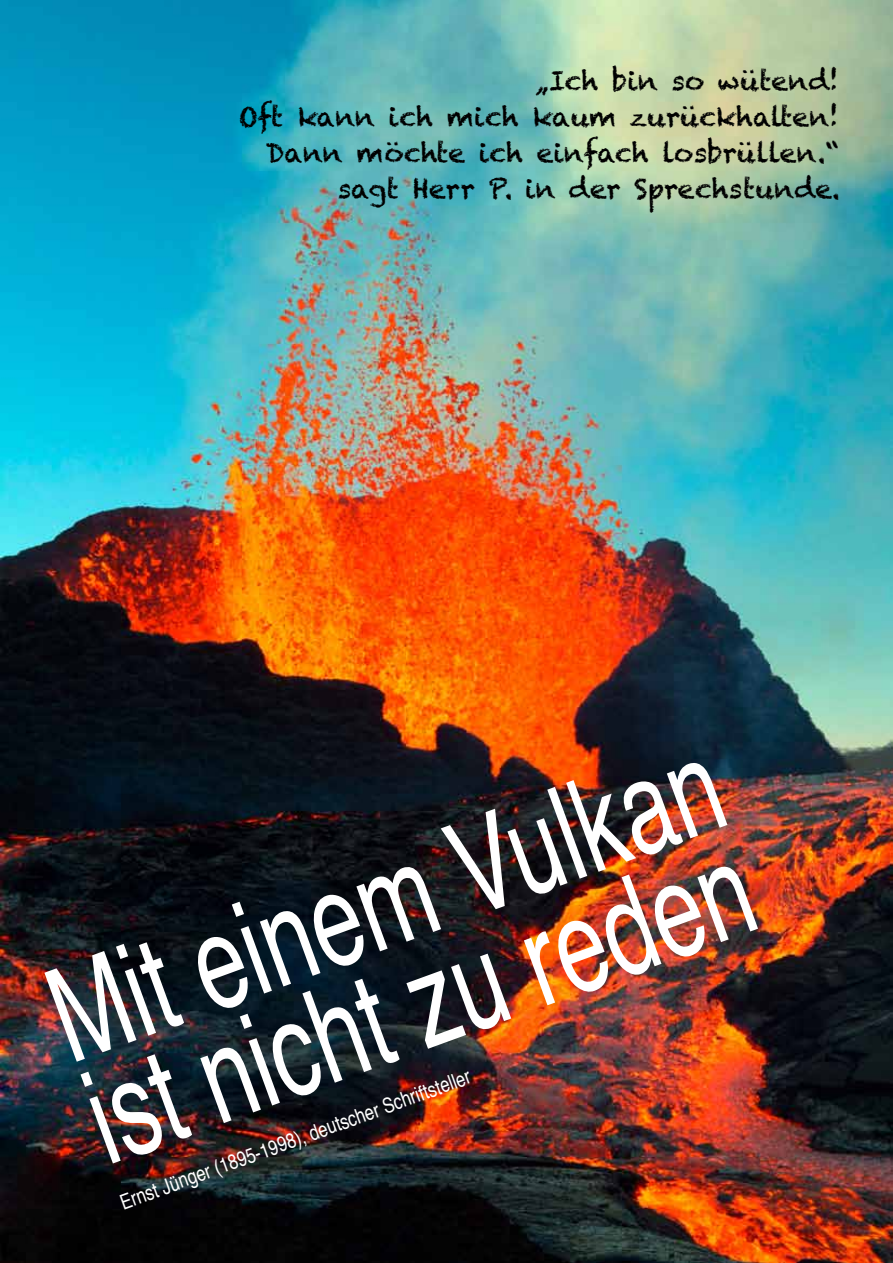
<style>
.page{position:relative;width:893px;height:1263px;background:#fff}
.page>*{position:absolute;margin:0;border:0;box-sizing:border-box;transform-origin:0 0}
.t1{font:132px/108px "Helvetica";color:#fff;scale:.7 1}
.t2{font:27px/36px "Chalkduster";color:#000;text-align:right}
.t3{font:21px "Helvetica";color:#fff;scale:.8 1}
</style>
<div class="page">
<img style="left:0;top:0;width:893px;height:1263px">
<p class="t2" style="left:238px;top:63px;width:603px">„Ich bin so wütend!<br>Oft kann ich mich kaum zurückhalten!<br>Dann möchte ich einfach losbrüllen.“ sagt Herr P. in der Sprechstunde.</p>
<h1 class="t1" style="left:37px;top:973px;width:1009px;rotate:-20deg">Mit einem Vulkan ist nicht zu reden</h1>
<p class="t3" style="left:115px;top:1187px;width:466px;rotate:-20deg">Ernst Jünger (1895-1998), deutscher Schriftsteller</p>
</div>
